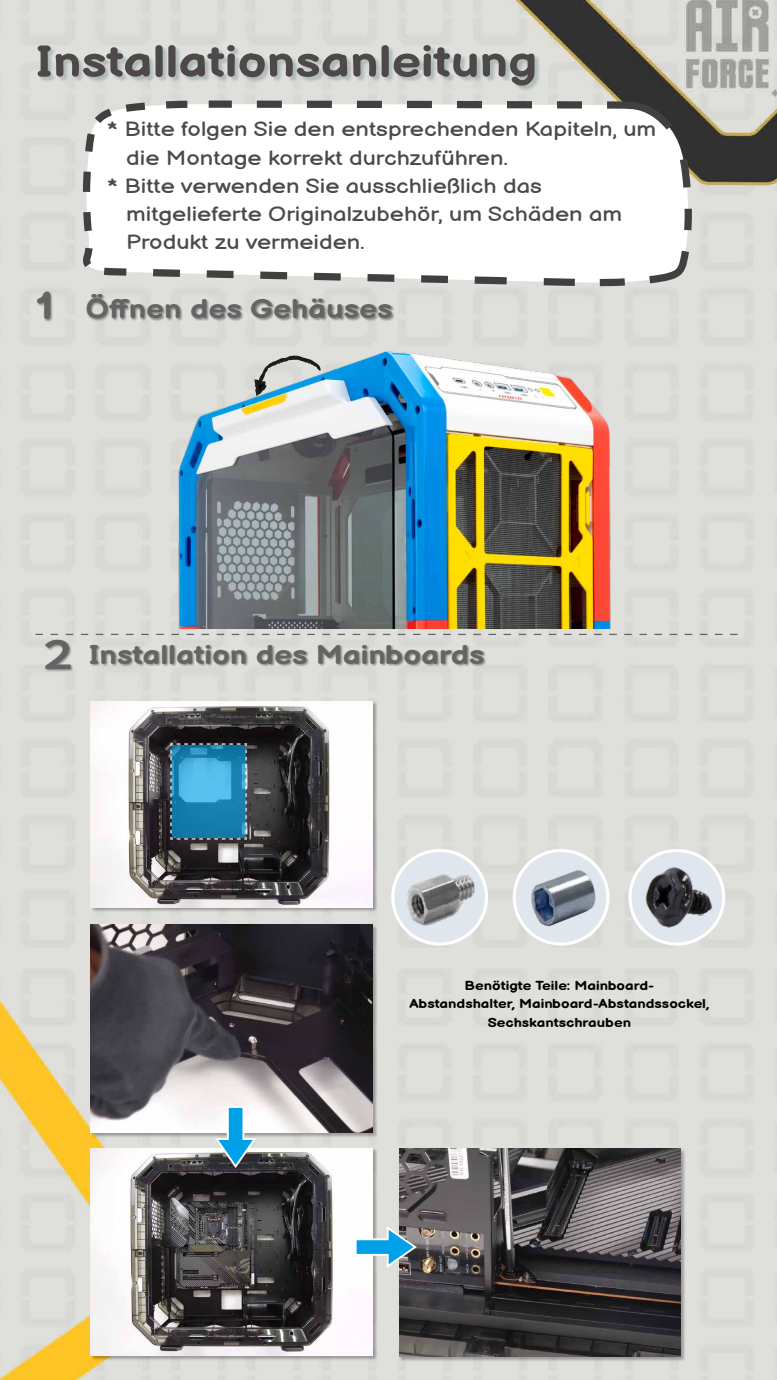
<style>
.page{position:relative;width:777px;height:1380px;background:#fff}
.page>*{position:absolute;margin:0;border:0;box-sizing:border-box;transform-origin:0 0}
.t1{font:700 43.56px "Balsamiq Sans";color:#4c4948;scale:1.18 1}
.t2{font:700 26.56px "Balsamiq Sans";color:#656464;scale:1.18 1}
.t3{font:20.19px "Balsamiq Sans";color:#4c4948;scale:1.18 1}
.t4{font:700 12.75px/18.8px "Balsamiq Sans";color:#000;text-align:center;scale:1.18 1}
.s1{font-size:38.25px}
.s2{font-family:"Taipei Sans TC Beta";font-size:38.25px}
</style>
<div class="page">
<img style="left:0;top:0;width:776px;height:1380px">
<div style="left:38px;top:46px;width:502px;height:46px;background:#627a86;opacity:.35"></div>
<svg style="left:35px;top:634px;width:702px;height:1px"></svg>
<div style="left:36px;top:291px;width:359px;height:32px;background:#000;opacity:.4"></div>
<div style="left:44px;top:640px;width:442px;height:32px;background:#000;opacity:.4"></div>
<img style="left:175px;top:313px;width:473px;height:315px">
<svg style="left:694px;top:201px;width:1px;height:48px"></svg>
<svg style="left:79px;top:97px;width:615px;height:193px"></svg>
<svg style="left:254px;top:355px;width:66px;height:41px;background:#a9bbc0"></svg>
<svg style="left:629px;top:850px;width:94px;height:94px;fill:#dfe6ed"></svg>
<div style="left:628px;top:849px;width:97px;height:97px;border:3px solid #fff;border-radius:50%"></div>
<img style="left:643px;top:866px;width:75px;height:68px">
<div style="left:392px;top:850px;width:94px;height:94px;background:#dfe6ed;border-radius:50%"></div>
<div style="left:391px;top:849px;width:97px;height:97px;border:3px solid #fff;border-radius:50%"></div>
<img style="left:401px;top:871px;width:75px;height:63px">
<div style="left:514px;top:850px;width:93px;height:94px;background:#dfe6ed;border-radius:50%"></div>
<div style="left:512px;top:849px;width:97px;height:97px;border:3px solid #fff;border-radius:50%"></div>
<img style="left:507px;top:870px;width:96px;height:68px">
<div style="left:91px;top:701px;width:286px;height:212px;background:#000;opacity:.3"></div>
<img style="left:91px;top:701px;width:281px;height:207px">
<svg style="left:169px;top:742px;width:78px;height:98px;background:#318db7"></svg>
<div style="left:91px;top:925px;width:286px;height:213px;background:#000;opacity:.3"></div>
<img style="left:91px;top:925px;width:281px;height:207px">
<div style="left:91px;top:1148px;width:286px;height:213px;background:#000;opacity:.3"></div>
<img style="left:91px;top:1148px;width:281px;height:208px">
<div style="left:399px;top:1149px;width:286px;height:213px;background:#000;opacity:.3"></div>
<img style="left:399px;top:1149px;width:281px;height:207px">
<svg style="left:213px;top:1105px;width:45px;height:65px"></svg>
<svg style="left:353px;top:1224px;width:65px;height:46px"></svg>
<h1 class="t1" style="left:35px;top:24px;width:426px">Installationsanleitung</h1>
<p class="t3" style="left:107px;top:114px;width:467px">* Bitte folgen Sie den entsprechenden Kapiteln, um</p>
<p class="t3" style="left:126px;top:142px;width:325px">die Montage korrekt durchzuführen.</p>
<p class="t3" style="left:107px;top:170px;width:370px">* Bitte verwenden Sie ausschließlich das</p>
<p class="t3" style="left:126px;top:198px;width:421px">mitgelieferte Originalzubehör, um Schäden am</p>
<p class="t3" style="left:126px;top:226px;width:204px">Produkt zu vermeiden.</p>
<h2 class="t2" style="left:35px;top:286px;width:304px"><span class="s1">1</span>　Öffnen des Gehäuses</h2>
<h2 class="t2" style="left:35px;top:632px;width:382px"><span class="s2">２</span> Installation des Mainboards</h2>
<p class="t4" style="left:409px;top:974px;width:255px">Benötigte Teile: Mainboard-<br>Abstandshalter, Mainboard-Abstandssockel,<br>Sechskantschrauben</p>
</div>
